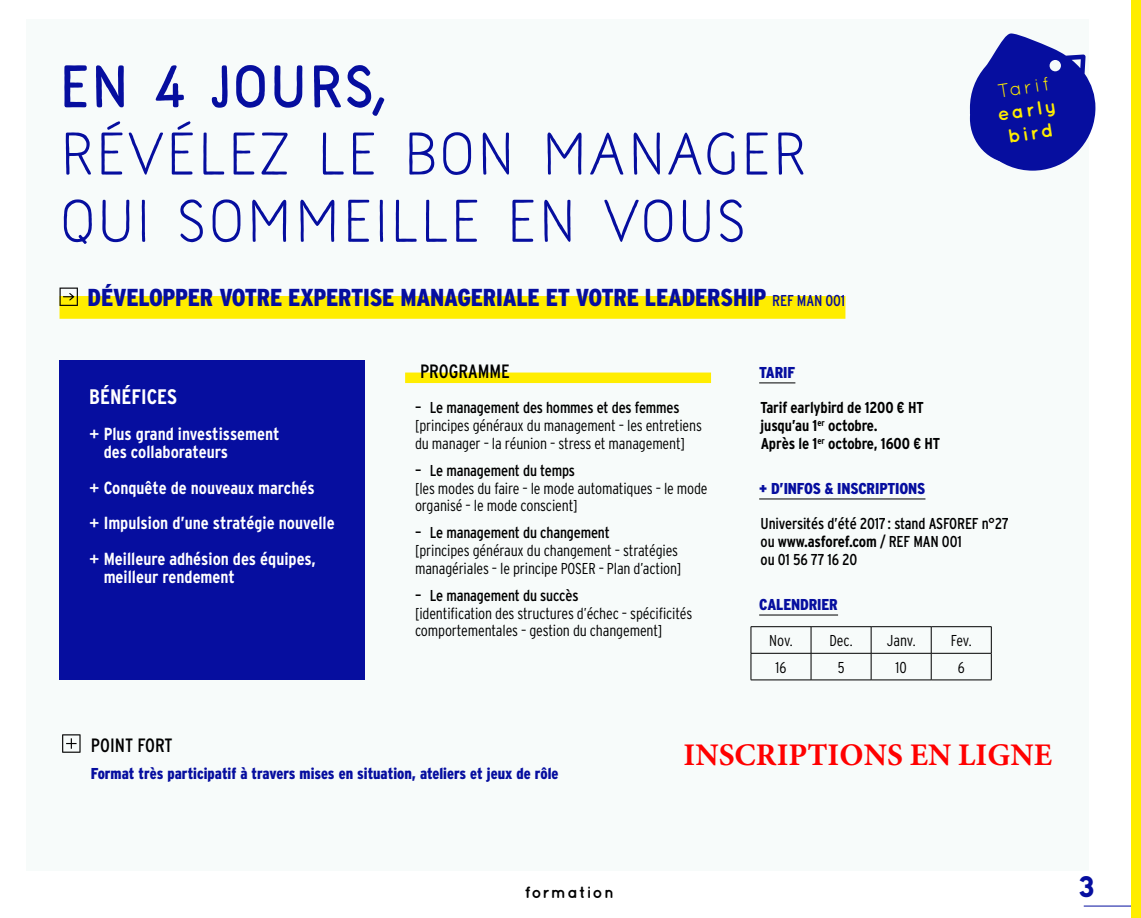
<style>
.page{position:relative;width:1141px;height:918px;background:#fff}
.page>*{position:absolute;margin:0;border:0;box-sizing:border-box;transform-origin:0 0}
.CHAPÔ_FORMATIONS{font:700 56px/67.2px "Naive Line Sans";color:#060e9f}
.t1{font:700 31.5px "Minion Pro";color:#f00}
.t2{font:900 29.75px "Aaux Pro";color:#060e9f}
.TITRE_FORMATION{font:900 condensed 24.5px "Interstate";letter-spacing:-.01em;color:#060e9f}
.SOUS_TITRE_FORMATION{font:700 condensed 21px "Interstate";color:#fff}
.SOUS_TITRE_FORMATION-2{font:condensed 19.25px "Interstate";color:#000}
.TETIERE_FORMATION{font:700 19.25px/23.1px "Quicksand";color:#ffed00;text-align:center}
.t3{font:700 condensed 17.5px/17.8px "Interstate";color:#fff}
.t4{font:700 16.45px "Quicksand";letter-spacing:.075em;color:#000}
.t5{font:300 condensed 15.75px/17.8px "Interstate";letter-spacing:-.01em;color:#000}
.INFOS_INSCRIPTIONS{font:condensed 15.75px/17.8px "Interstate";letter-spacing:-.01em;color:#000}
.TARIFS{font:700 condensed 15.75px/17.8px "Interstate";letter-spacing:-.01em;color:#000}
.POINTS_FORTS{font:900 condensed 15.75px "Interstate";color:#060e9f}
.TARIFS_CAL_INFOS{font:900 condensed 15.75px "Interstate";letter-spacing:-.01em;color:#060e9f}
.s1{font-family:"Naive Line Sans Extra";font-weight:900}
.s2{font-weight:400;font-size:15.75px}
.s3{font-weight:400}
.s4{font-weight:400;font-stretch:normal}
.s5{font-weight:700}
</style>
<div class="page">
<hr style="left:1084px;top:905px;width:57px;height:1px;background:#060e9f">
<div style="left:1131px;top:0;width:10px;height:918px;background:#ffed00"></div>
<div style="left:26px;top:20px;width:1063px;height:851px;background:#f7fbfa"></div>
<svg style="left:970px;top:33px;width:125px;height:138px"></svg>
<div style="left:970px;top:73px;width:86px;height:90px;background:#060e9f;border-radius:50%"></div>
<div style="left:60px;top:296px;width:785px;height:23px;background:#ffed00"></div>
<svg style="left:60px;top:287px;width:18px;height:19px"></svg>
<div style="left:60px;top:360px;width:305px;height:320px;background:#060e9f"></div>
<hr style="left:759px;top:382px;width:36px;height:1px;background:#000">
<hr style="left:759px;top:498px;width:166px;height:1px;background:#000">
<hr style="left:759px;top:614px;width:79px;height:1px;background:#000">
<hr style="left:751px;top:626px;width:60px;height:1px;background:#000">
<hr style="left:811px;top:626px;width:60px;height:1px;background:#000">
<hr style="left:871px;top:626px;width:60px;height:1px;background:#000">
<hr style="left:931px;top:626px;width:60px;height:1px;background:#000">
<hr style="left:751px;top:653px;width:60px;height:1px;background:#000">
<svg style="left:751px;top:627px;width:1px;height:52px"></svg>
<hr style="left:811px;top:653px;width:60px;height:1px;background:#000">
<svg style="left:811px;top:627px;width:1px;height:52px"></svg>
<hr style="left:871px;top:653px;width:60px;height:1px;background:#000">
<svg style="left:871px;top:627px;width:1px;height:52px"></svg>
<hr style="left:931px;top:653px;width:60px;height:1px;background:#000">
<svg style="left:931px;top:627px;width:1px;height:52px"></svg>
<svg style="left:991px;top:627px;width:1px;height:52px"></svg>
<hr style="left:751px;top:679px;width:60px;height:1px;background:#000">
<hr style="left:811px;top:679px;width:60px;height:1px;background:#000">
<hr style="left:871px;top:679px;width:60px;height:1px;background:#000">
<hr style="left:931px;top:679px;width:60px;height:1px;background:#000">
<svg style="left:62px;top:734px;width:19px;height:19px"></svg>
<div style="left:405px;top:372px;width:306px;height:11px;background:#ffed00"></div>
<p class="CHAPÔ_FORMATIONS" style="left:60px;top:54px;width:750px"><span class="s1">EN 4 JOURS,<br></span>RÉVÉLEZ LE BON MANAGER<br>QUI SOMMEILLE EN VOUS</p>
<p class="TITRE_FORMATION" style="left:88px;top:282px;width:759px">DÉVELOPPER VOTRE EXPERTISE MANAGERIALE ET VOTRE LEADERSHIP <span class="s2">REF MAN 001</span></p>
<p class="TETIERE_FORMATION" style="left:992px;top:80px;width:61px;rotate:-9deg"><span class="s3">Tarif </span>early bird</p>
<p class="SOUS_TITRE_FORMATION" style="left:89px;top:384px;width:89px">BÉNÉFICES</p>
<p class="t3" style="left:104px;top:425px;width:177px;text-indent:-14px"><span class="s4">+</span> Plus grand investissement des collaborateurs</p>
<p class="t3" style="left:89px;top:478px;width:227px"><span class="s4">+</span> Conquête de nouveaux marchés</p>
<p class="t3" style="left:89px;top:514px;width:247px"><span class="s4">+</span> Impulsion d’une stratégie nouvelle</p>
<p class="t3" style="left:104px;top:550px;width:214px;text-indent:-14px"><span class="s4">+</span> Meilleure adhésion des équipes, meilleur rendement</p>
<p class="SOUS_TITRE_FORMATION-2" style="left:420px;top:359px;width:91px">PROGRAMME</p>
<p class="t5" style="left:415px;top:398px;width:288px"><span class="s3">– Le management des hommes et des femmes </span>[principes généraux du management – les entretiens du manager – la réunion – stress et management]</p>
<p class="t5" style="left:415px;top:461px;width:294px"><span class="s3">– Le management du temps<br></span>[les modes du faire – le mode automatiques – le mode organisé – le mode conscient]</p>
<p class="t5" style="left:415px;top:523px;width:268px"><span class="s3">– Le management du changement<br></span>[principes généraux du changement – stratégies managériales – le principe POSER – Plan d’action]</p>
<p class="t5" style="left:415px;top:586px;width:279px"><span class="s3">– Le management du succès<br></span>[identification des structures d’échec – spécificités comportementales – gestion du changement]</p>
<p class="TARIFS_CAL_INFOS" style="left:759px;top:362px;width:38px">TARIF</p>
<p class="TARIFS" style="left:761px;top:398px;width:181px">Tarif earlybird de 1200 € HT jusqu’au 1<sup>er</sup> octobre.<br>Après le 1<sup>er</sup> octobre, 1600 € HT</p>
<p class="TARIFS_CAL_INFOS" style="left:759px;top:478px;width:168px">+ D’INFOS &amp; INSCRIPTIONS</p>
<p class="INFOS_INSCRIPTIONS" style="left:761px;top:515px;width:249px">Universités d’été 2017: stand ASFOREF n°27 ou <span class="s5">www.asforef.com</span> / REF MAN 001<br>ou 01 56 77 16 20</p>
<p class="TARIFS_CAL_INFOS" style="left:759px;top:594px;width:80px">CALENDRIER</p>
<p class="t5" style="left:769px;top:632px;width:25px">Nov.</p>
<p class="t5" style="left:829px;top:632px;width:25px">Dec.</p>
<p class="t5" style="left:887px;top:632px;width:30px">Janv.</p>
<p class="t5" style="left:951px;top:632px;width:22px">Fev.</p>
<p class="t5" style="left:776px;top:658px;width:12px">16</p>
<p class="t5" style="left:838px;top:658px;width:8px">5</p>
<p class="t5" style="left:896px;top:658px;width:13px">10</p>
<p class="t5" style="left:958px;top:658px;width:8px">6</p>
<p class="SOUS_TITRE_FORMATION-2" style="left:91px;top:734px;width:83px">POINT FORT</p>
<p class="POINTS_FORTS" style="left:91px;top:764px;width:469px">Format très participatif à travers mises en situation, ateliers et jeux de rôle</p>
<h2 class="t1" style="left:683px;top:733px;width:370px">INSCRIPTIONS EN LIGNE</h2>
<p class="t4" style="left:524px;top:882px;width:91px">formation</p>
<h3 class="t2" style="left:1078px;top:868px;width:18px">3</h3>
</div>
